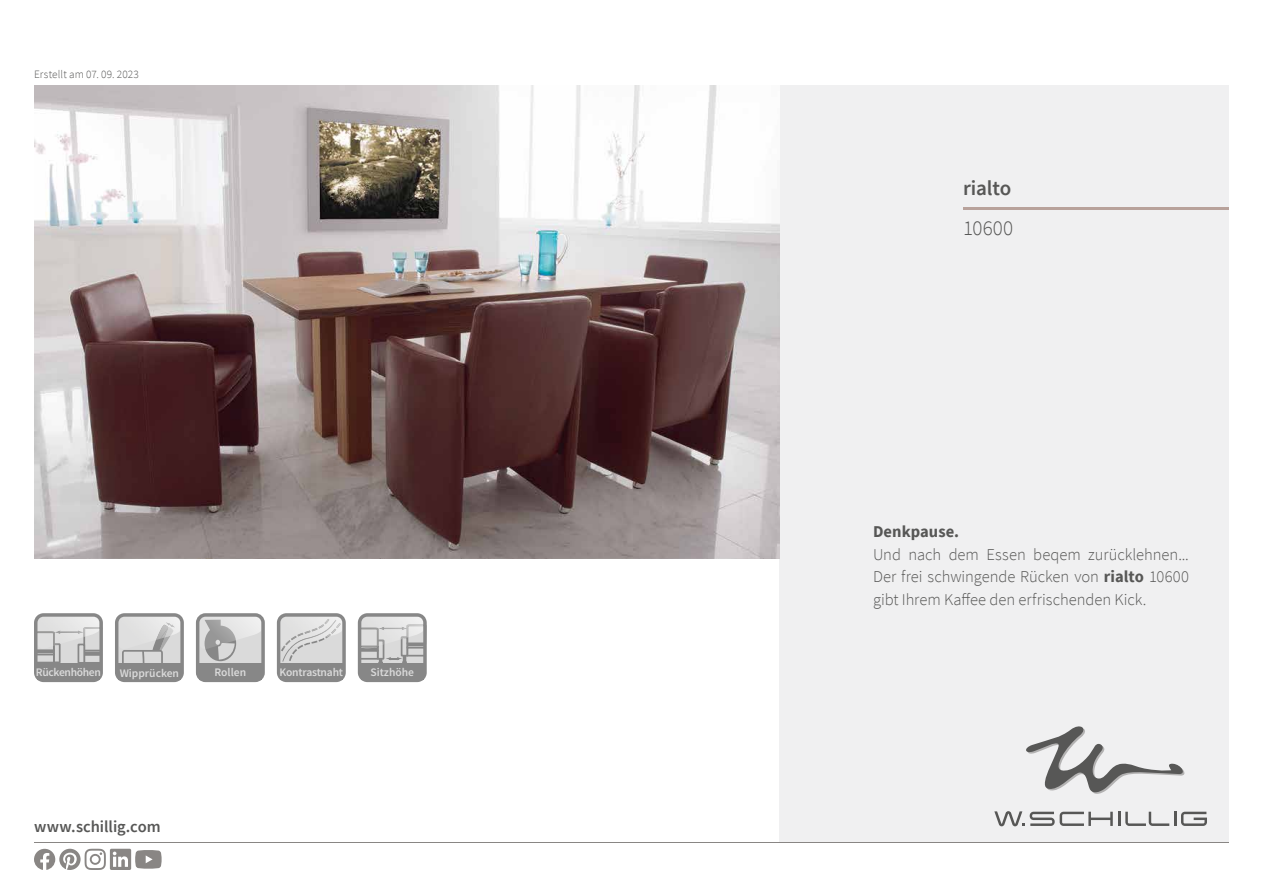
<style>
.page{position:relative;width:1263px;height:893px;background:#fff}
.page>*{position:absolute;margin:0;border:0;box-sizing:border-box;transform-origin:0 0}
.t1{font:600 21px "Source Sans Pro";letter-spacing:-.01em;color:#575756}
.t2{font:300 21px "Source Sans Pro";letter-spacing:.01em;color:#575756}
.t3{font:300 16.5px/22.5px "Source Sans Pro";color:#575756;text-align:justify}
.t4{font:600 16.5px "Source Sans Pro";letter-spacing:-.005em;color:#575756}
.t5{font:700 16.5px "Source Sans Pro";letter-spacing:.005em;color:#575756}
.t6{font:600 11.55px "Source Sans Pro";letter-spacing:-.015em;color:#dadada}
.t7{font:300 11.25px "Source Sans Pro";letter-spacing:.01em;color:#575756}
.s1{font-weight:700}
</style>
<div class="page">
<div style="left:780px;top:85px;width:449px;height:757px;background:#f0f0f1"></div>
<hr style="left:34px;top:842px;width:1195px;height:1px;background:#898684">
<hr style="left:963px;top:207px;width:266px;height:3px;background:#b8a29b">
<svg style="left:1026px;top:726px;width:159px;height:68px"></svg>
<svg style="left:994px;top:811px;width:213px;height:15px"></svg>
<svg style="left:34px;top:849px;width:128px;height:21px"></svg>
<img style="left:34px;top:85px;width:746px;height:473px">
<svg style="left:115px;top:613px;width:69px;height:69px;background:#b9b9b9"></svg>
<svg style="left:277px;top:613px;width:69px;height:69px;background:#c9c9c9"></svg>
<div style="left:280px;top:663px;width:63px;height:16px;background:#878787"></div>
<svg style="left:34px;top:613px;width:69px;height:69px;background:#b6b6b6"></svg>
<div style="left:198px;top:615px;width:65px;height:65px;background:#dadada;border-radius:8px"></div>
<div style="left:199px;top:663px;width:63px;height:16px;background:#878787"></div>
<div style="left:205px;top:626px;width:31px;height:35px;background:#878787;border-radius:50%"></div>
<svg style="left:200px;top:617px;width:61px;height:43px"></svg>
<div style="left:196px;top:613px;width:69px;height:69px;border:3px solid #878787;border-radius:8px"></div>
<svg style="left:358px;top:613px;width:69px;height:69px;background:#b5b5b5"></svg>
<p class="t7" style="left:34px;top:67px;width:107px">Erstellt am 07. 09. 2023</p>
<p class="t6" style="left:36px;top:665px;width:66px">Rückenhöhen</p>
<p class="t6" style="left:120px;top:665px;width:61px">Wipprücken</p>
<p class="t6" style="left:215px;top:665px;width:33px">Rollen</p>
<p class="t6" style="left:280px;top:665px;width:65px">Kontrastnaht</p>
<p class="t6" style="left:370px;top:665px;width:45px">Sitzhöhe</p>
<p class="t4" style="left:34px;top:816px;width:128px">www.schillig.com</p>
<p class="t1" style="left:963px;top:175px;width:50px">rialto</p>
<p class="t2" style="left:963px;top:215px;width:52px">10600</p>
<p class="t5" style="left:873px;top:520px;width:88px">Denkpause.</p>
<p class="t3" style="left:873px;top:543px;width:317px">Und nach dem Essen beqem zurücklehnen...<br>Der frei schwingende Rücken von <span class="s1">rialto</span> 10600 gibt Ihrem Kaffee den erfrischenden Kick.</p>
</div>
